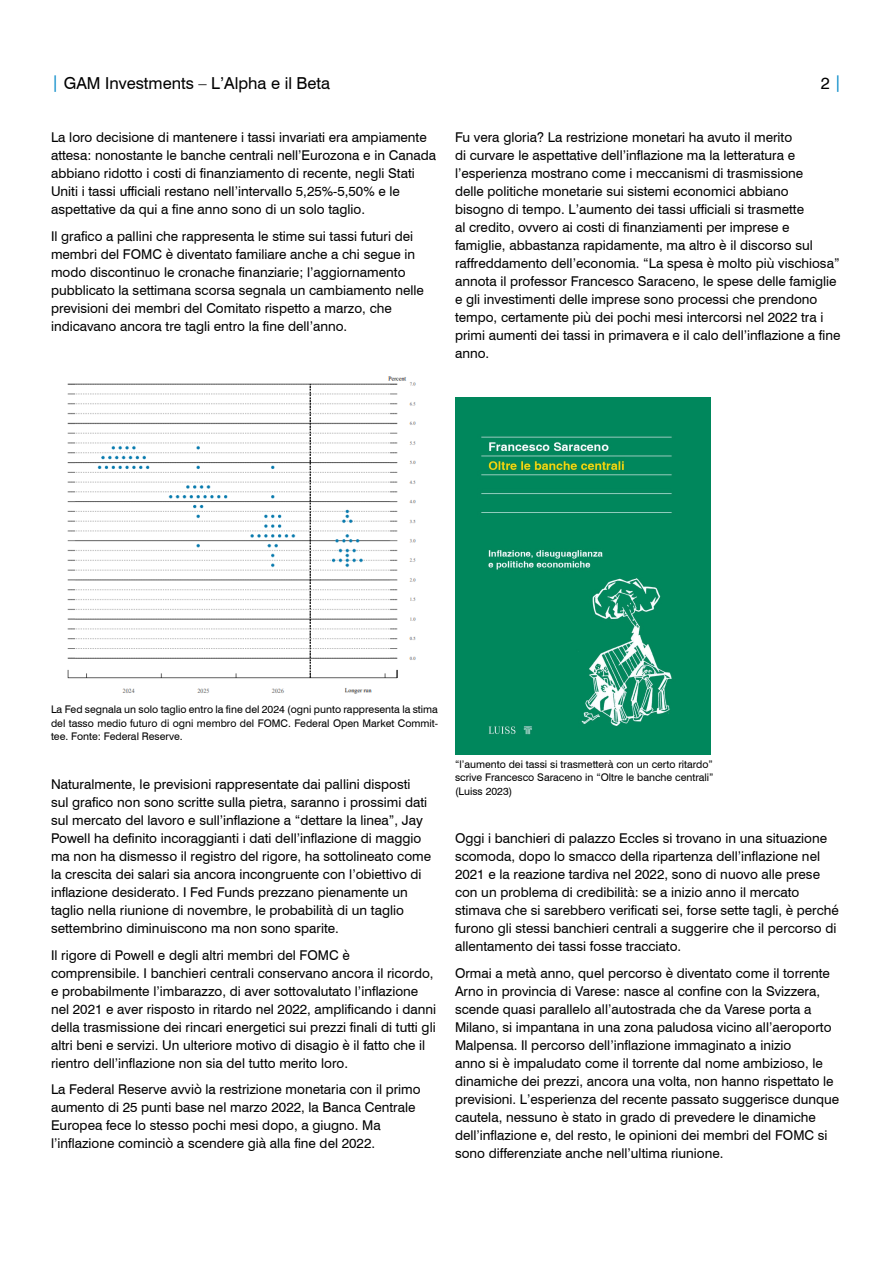
<style>
.page{position:relative;width:893px;height:1263px;background:#fff}
.page>*{position:absolute;margin:0;border:0;box-sizing:border-box;transform-origin:0 0}
.t1{font:16.5px "Swiss 721 BT";color:#000}
.BODY_text{font:13.5px/18px "Swiss 721 BT";color:#000}
.DISCLAIMER{font:10.5px/13.5px "Swiss 721 BT";color:#000;text-align:justify}
.s1{color:#0087c7}
</style>
<div class="page">
<img style="left:67px;top:376px;width:349px;height:318px">
<img style="left:455px;top:398px;width:255px;height:356px">
<p class="t1" style="left:51px;top:73px;width:281px"><span class="s1">|</span> GAM Investments – L’Alpha e il Beta</p>
<p class="t1" style="left:821px;top:73px;width:22px">2 <span class="s1">|</span></p>
<p class="BODY_text" style="left:51px;top:128px;width:387px">La loro decisione di mantenere i tassi invariati era ampiamente attesa: nonostante le banche centrali nell’Eurozona e in Canada abbiano ridotto i costi di finanziamento di recente, negli Stati Uniti i tassi ufficiali restano nell’intervallo 5,25%-5,50% e le aspettative da qui a fine anno sono di un solo taglio.</p>
<p class="BODY_text" style="left:51px;top:227px;width:374px">Il grafico a pallini che rappresenta le stime sui tassi futuri dei membri del FOMC è diventato familiare anche a chi segue in modo discontinuo le cronache finanziarie; l’aggiornamento pubblicato la settimana scorsa segnala un cambiamento nelle previsioni dei membri del Comitato rispetto a marzo, che indicavano ancora tre tagli entro la fine dell’anno.</p>
<p class="BODY_text" style="left:455px;top:128px;width:387px">Fu vera gloria? La restrizione monetari ha avuto il merito<br>di curvare le aspettative dell’inflazione ma la letteratura e l’esperienza mostrano come i meccanismi di trasmissione<br>delle politiche monetarie sui sistemi economici abbiano bisogno di tempo. L’aumento dei tassi ufficiali si trasmette<br>al credito, ovvero ai costi di finanziamenti per imprese e famiglie, abbastanza rapidamente, ma altro è il discorso sul raffreddamento dell’economia. “La spesa è molto più vischiosa” annota il professor Francesco Saraceno, le spese delle famiglie e gli investimenti delle imprese sono processi che prendono tempo, certamente più dei pochi mesi intercorsi nel 2022 tra i primi aumenti dei tassi in primavera e il calo dell’inflazione a fine anno.</p>
<p class="DISCLAIMER" style="left:51px;top:703px;width:388px">La Fed segnala un solo taglio entro la fine del 2024 (ogni punto rappresenta la stima del tasso medio futuro di ogni membro del FOMC. Federal Open Market Commit&shy;tee. Fonte: Federal Reserve.</p>
<p class="BODY_text" style="left:51px;top:775px;width:382px">Naturalmente, le previsioni rappresentate dai pallini disposti sul grafico non sono scritte sulla pietra, saranno i prossimi dati sul mercato del lavoro e sull’inflazione a “dettare la linea”, Jay Powell ha definito incoraggianti i dati dell’inflazione di maggio ma non ha dismesso il registro del rigore, ha sottolineato come la crescita dei salari sia ancora incongruente con l’obiettivo di inflazione desiderato. I Fed Funds prezzano pienamente un taglio nella riunione di novembre, le probabilità di un taglio settembrino diminuiscono ma non sono sparite.</p>
<p class="BODY_text" style="left:51px;top:946px;width:387px">Il rigore di Powell e degli altri membri del FOMC è comprensibile. I banchieri centrali conservano ancora il ricordo, e probabilmente l’imbarazzo, di aver sottovalutato l’inflazione nel 2021 e aver risposto in ritardo nel 2022, amplificando i danni della trasmissione dei rincari energetici sui prezzi finali di tutti gli altri beni e servizi. Un ulteriore motivo di disagio è il fatto che il rientro dell’inflazione non sia del tutto merito loro.</p>
<p class="BODY_text" style="left:51px;top:1080px;width:371px">La Federal Reserve avviò la restrizione monetaria con il primo aumento di 25 punti base nel marzo 2022, la Banca Centrale Europea fece lo stesso pochi mesi dopo, a giugno. Ma l’inflazione cominciò a scendere già alla fine del 2022.</p>
<p class="DISCLAIMER" style="left:455px;top:757px;width:260px">“l’aumento dei tassi si trasmetterà con un certo ritardo” scrive Francesco Saraceno in “Oltre le banche centrali” (Luiss 2023)</p>
<p class="BODY_text" style="left:455px;top:829px;width:385px">Oggi i banchieri di palazzo Eccles si trovano in una situazione scomoda, dopo lo smacco della ripartenza dell’inflazione nel 2021 e la reazione tardiva nel 2022, sono di nuovo alle prese con un problema di credibilità: se a inizio anno il mercato stimava che si sarebbero verificati sei, forse sette tagli, è perché furono gli stessi banchieri centrali a suggerire che il percorso di allentamento dei tassi fosse tracciato.</p>
<p class="BODY_text" style="left:455px;top:964px;width:386px">Ormai a metà anno, quel percorso è diventato come il torrente Arno in provincia di Varese: nasce al confine con la Svizzera, scende quasi parallelo all’autostrada che da Varese porta a Milano, si impantana in una zona paludosa vicino all’aeroporto Malpensa. Il percorso dell’inflazione immaginato a inizio<br>anno si è impaludato come il torrente dal nome ambizioso, le dinamiche dei prezzi, ancora una volta, non hanno rispettato le previsioni. L’esperienza del recente passato suggerisce dunque cautela, nessuno è stato in grado di prevedere le dinamiche dell’inflazione e, del resto, le opinioni dei membri del FOMC si sono differenziate anche nell’ultima riunione.</p>
</div>
